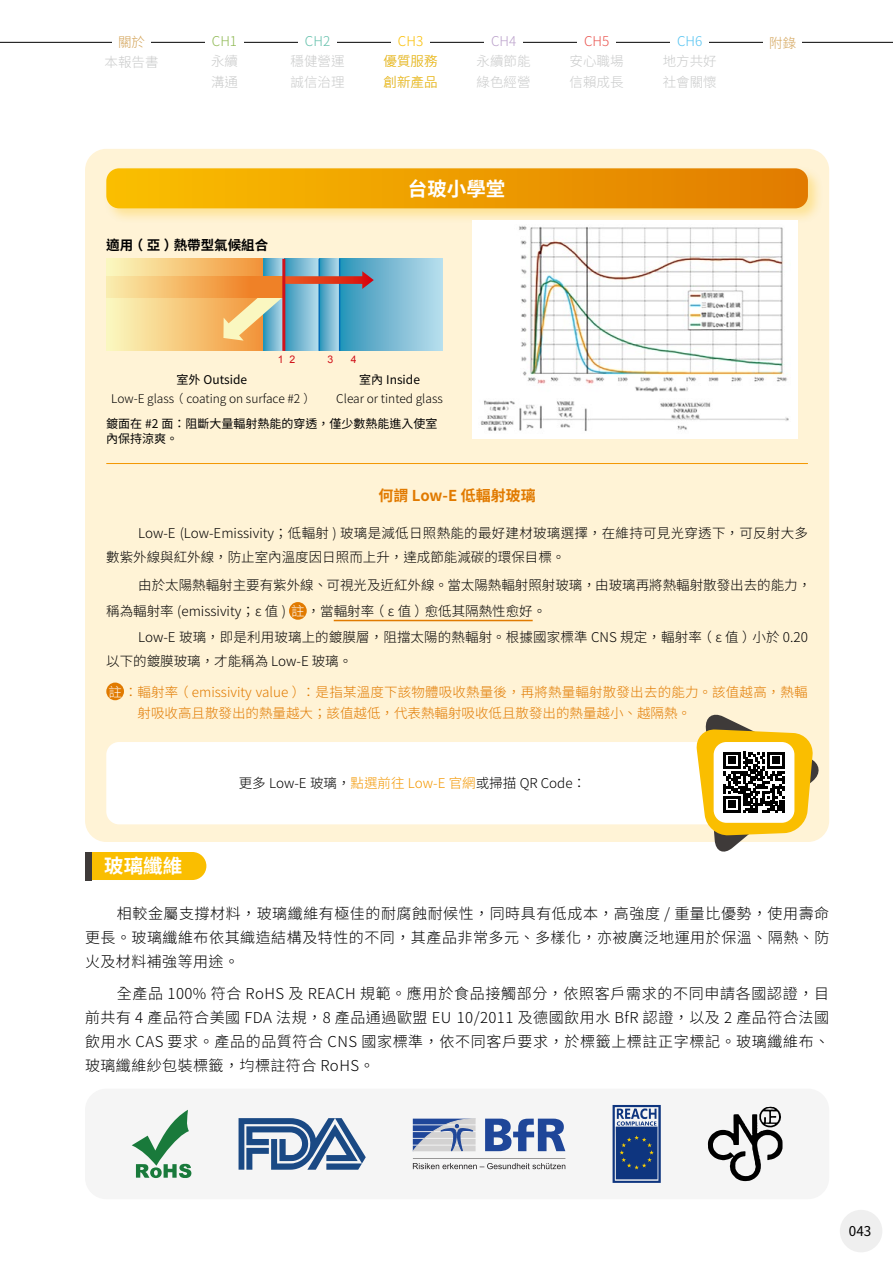
<style>
.page{position:relative;width:893px;height:1263px;background:#fff}
.page>*{position:absolute;margin:0;border:0;box-sizing:border-box;transform-origin:0 0}
.t1{font:700 19.5px "Noto Sans CJ Ktc";color:#fff}
.t2{font:300 15px/24px "Noto Sans CJ Ktc";letter-spacing:.035em;color:#000;text-align:justify}
.t3{font:700 15px "Noto Sans CJ Ktc";color:#e17a00}
.t4{font:300 13.5px/24px "Noto Sans CJ Ktc";color:#000}
.t5{font:300 13.5px/21.9px "Noto Sans CJ Ktc";color:#e17a00}
.t6{font:300 13.5px/21px "Noto Sans CJ Ktc";color:#c9caca}
.t7{font:700 13.5px "Noto Sans CJ Ktc";color:#000}
.t8{font:300 13.5px/19.2px "Noto Sans CJ Ktc";color:#fabe00;text-align:center}
.t9{font:300 13.5px "Noto Sans CJ Ktc";color:#d3a358}
.t10{font:300 13.5px "Noto Sans CJ Ktc";color:#63c0ab}
.t11{font:300 13.5px "Noto Sans CJ Ktc";color:#8fb954}
.t12{font:300 13.5px "Noto Sans CJ Ktc";color:#bba1cb}
.t13{font:300 13.5px "Noto Sans CJ Ktc";color:#ea5550}
.t14{font:300 13.5px "Noto Sans CJ Ktc";color:#54c3f1}
.t15{font:13.5px "Noto Sans CJ Ktc";color:#000}
.t16{font:12px/15px "Noto Sans CJ Ktc";color:#000}
.t17{font:300 12px "Noto Sans CJ Ktc";color:#000}
.t18{font:10.5px "Arial";color:#d0121b}
.s1{color:#fff}
.s2{color:#f39700}
</style>
<div class="page">
<div style="left:85px;top:149px;width:744px;height:693px;background:#fff3d6;border-radius:21px"></div>
<div style="left:85px;top:1089px;width:744px;height:110px;background:#f5f5f5;border-radius:21px"></div>
<div style="left:106px;top:742px;width:617px;height:82px;background:#fff;border-radius:13px"></div>
<svg style="left:695px;top:714px;width:125px;height:138px"></svg>
<div style="left:103px;top:165px;width:720px;height:59px;background:#fabe00;opacity:.3"></div>
<svg style="left:106px;top:168px;width:702px;height:40px"></svg>
<hr style="left:334px;top:620px;width:199px;height:1px;background:#e17a00">
<div style="left:289px;top:602px;width:18px;height:18px;background:#e17a00;border-radius:50%"></div>
<div style="left:106px;top:682px;width:18px;height:18px;background:#e17a00;border-radius:50%"></div>
<svg style="left:106px;top:259px;width:157px;height:92px"></svg>
<svg style="left:285px;top:259px;width:33px;height:92px"></svg>
<svg style="left:320px;top:259px;width:19px;height:92px"></svg>
<svg style="left:263px;top:259px;width:19px;height:92px"></svg>
<div style="left:340px;top:259px;width:103px;height:92px;background:linear-gradient(to right,#2e94b9,#bedfed)"></div>
<hr style="left:318px;top:259px;width:2px;height:92px;background:#036eb8">
<hr style="left:339px;top:259px;width:1px;height:92px;background:#036eb8">
<svg style="left:106px;top:276px;width:117px;height:21px"></svg>
<svg style="left:223px;top:271px;width:151px;height:70px"></svg>
<hr style="left:282px;top:259px;width:3px;height:92px;background:#d0121b">
<div style="left:472px;top:220px;width:326px;height:218px;background:#fff"></div>
<img style="left:480px;top:226px;width:309px;height:205px">
<hr style="left:106px;top:463px;width:702px;height:1px;background:#f39700">
<div style="left:91px;top:852px;width:115px;height:28px;background:#fabe00"></div>
<div style="left:85px;top:852px;width:6px;height:28px;background:#3e3a39"></div>
<svg style="left:132px;top:1110px;width:59px;height:68px"></svg>
<svg style="left:613px;top:1105px;width:48px;height:78px"></svg>
<svg style="left:239px;top:1118px;width:127px;height:52px"></svg>
<svg style="left:413px;top:1118px;width:63px;height:33px"></svg>
<svg style="left:485px;top:1118px;width:80px;height:33px"></svg>
<svg style="left:413px;top:1158px;width:152px;height:11px"></svg>
<svg style="left:708px;top:1107px;width:75px;height:74px"></svg>
<hr style="left:0;top:42px;width:893px;height:1px;background:#000">
<div style="left:298px;top:33px;width:39px;height:17px;background:#fff"></div>
<div style="left:205px;top:33px;width:39px;height:17px;background:#fff"></div>
<div style="left:112px;top:34px;width:39px;height:17px;background:#fff"></div>
<div style="left:484px;top:33px;width:39px;height:17px;background:#fff"></div>
<div style="left:577px;top:33px;width:39px;height:17px;background:#fff"></div>
<div style="left:670px;top:33px;width:39px;height:17px;background:#fff"></div>
<div style="left:763px;top:34px;width:39px;height:17px;background:#fff"></div>
<div style="left:840px;top:1210px;width:42px;height:42px;background:#efefef;border-radius:50%"></div>
<div style="left:391px;top:33px;width:39px;height:17px;background:#fff"></div>
<p class="t9" style="left:118px;top:35px;width:28px">關於</p>
<p class="t6" style="left:105px;top:51px;width:55px">本報告書</p>
<p class="t11" style="left:212px;top:34px;width:27px">CH1</p>
<p class="t6" style="left:211px;top:51px;width:28px">永續溝通</p>
<p class="t10" style="left:305px;top:34px;width:27px">CH2</p>
<p class="t6" style="left:291px;top:51px;width:55px">穩健營運誠信治理</p>
<p class="t7" style="left:106px;top:237px;width:163px">適用（亞）熱帶型氣候組合</p>
<p class="t8" style="left:384px;top:32px;width:55px">CH3<br>優質服務</p>
<p class="t8" style="left:384px;top:72px;width:55px">創新產品</p>
<p class="t12" style="left:491px;top:34px;width:27px">CH4</p>
<p class="t6" style="left:477px;top:51px;width:55px">永續節能綠色經營</p>
<h1 class="t1" style="left:408px;top:178px;width:99px">台玻小學堂</h1>
<p class="t13" style="left:584px;top:34px;width:27px">CH5</p>
<p class="t6" style="left:570px;top:51px;width:55px">安心職場信賴成長</p>
<p class="t14" style="left:677px;top:34px;width:27px">CH6</p>
<p class="t6" style="left:663px;top:51px;width:55px">地方共好社會關懷</p>
<p class="t18" style="left:278px;top:352px;width:19px">1 2</p>
<p class="t18" style="left:328px;top:352px;width:7px">3</p>
<p class="t18" style="left:351px;top:352px;width:7px">4</p>
<p class="t16" style="left:177px;top:372px;width:72px">室外 Outside</p>
<p class="t17" style="left:111px;top:392px;width:206px">Low-E glass（ coating on surface #2 ）</p>
<p class="t16" style="left:359px;top:372px;width:62px">室內 Inside</p>
<p class="t17" style="left:336px;top:392px;width:108px">Clear or tinted glass</p>
<p class="t16" style="left:106px;top:417px;width:333px">鍍面在 #2 面：阻斷大量輻射熱能的穿透，僅少數熱能進入使室內保持涼爽。</p>
<p class="t9" style="left:769px;top:35px;width:28px">附錄</p>
<p class="t3" style="left:378px;top:487px;width:159px">何謂 Low-E 低輻射玻璃</p>
<p class="t4" style="left:106px;top:521px;width:703px;text-indent:32px">Low-E (Low-Emissivity；低輻射 ) 玻璃是減低日照熱能的最好建材玻璃選擇，在維持可見光穿透下，可反射大多數紫外線與紅外線，防止室內溫度因日照而上升，達成節能減碳的環保目標。</p>
<p class="t4" style="left:106px;top:572px;width:706px;line-height:26.1px;text-indent:32px">由於太陽熱輻射主要有紫外線、可視光及近紅外線。當太陽熱輻射照射玻璃，由玻璃再將熱輻射散發出去的能力，稱為輻射率 (emissivity；ε 值 ) <span class="s1">註</span>，當輻射率（ ε 值）愈低其隔熱性愈好。</p>
<p class="t4" style="left:106px;top:625px;width:703px;text-indent:32px">Low-E 玻璃，即是利用玻璃上的鍍膜層，阻擋太陽的熱輻射。根據國家標準 CNS 規定，輻射率（ ε 值）小於 0.20以下的鍍膜玻璃，才能稱為 Low-E 玻璃。</p>
<p class="t5" style="left:137px;top:681px;width:672px;text-indent:-29px"><span class="s1">註</span>：輻射率（ emissivity value ）：是指某溫度下該物體吸收熱量後，再將熱量輻射散發出去的能力。該值越高，熱輻射吸收高且散發出的熱量越大；該值越低，代表熱輻射吸收低且散發出的熱量越小、越隔熱。</p>
<p class="t4" style="left:239px;top:772px;width:349px">更多 Low-E 玻璃，<span class="s2">點選前往 Low-E 官網</span>或掃描 QR Code：</p>
<h1 class="t1" style="left:104px;top:855px;width:79px">玻璃纖維</h1>
<p class="t2" style="left:85px;top:901px;width:746px;text-indent:32px">相較金屬支撐材料，玻璃纖維有極佳的耐腐蝕耐候性，同時具有低成本，高強度 / 重量比優勢，使用壽命更長。玻璃纖維布依其織造結構及特性的不同，其產品非常多元、多樣化，亦被廣泛地運用於保溫、隔熱、防火及材料補強等用途。</p>
<p class="t2" style="left:85px;top:982px;width:746px;text-indent:32px">全產品 100% 符合 RoHS 及 REACH 規範。應用於食品接觸部分，依照客戶需求的不同申請各國認證，目前共有 4 產品符合美國 FDA 法規，8 產品通過歐盟 EU 10/2011 及德國飲用水 BfR 認證，以及 2 產品符合法國飲用水 CAS 要求。產品的品質符合 CNS 國家標準，依不同客戶要求，於標籤上標註正字標記。玻璃纖維布、玻璃纖維紗包裝標籤，均標註符合 RoHS。</p>
<p class="t15" style="left:849px;top:1224px;width:24px">043</p>
</div>
